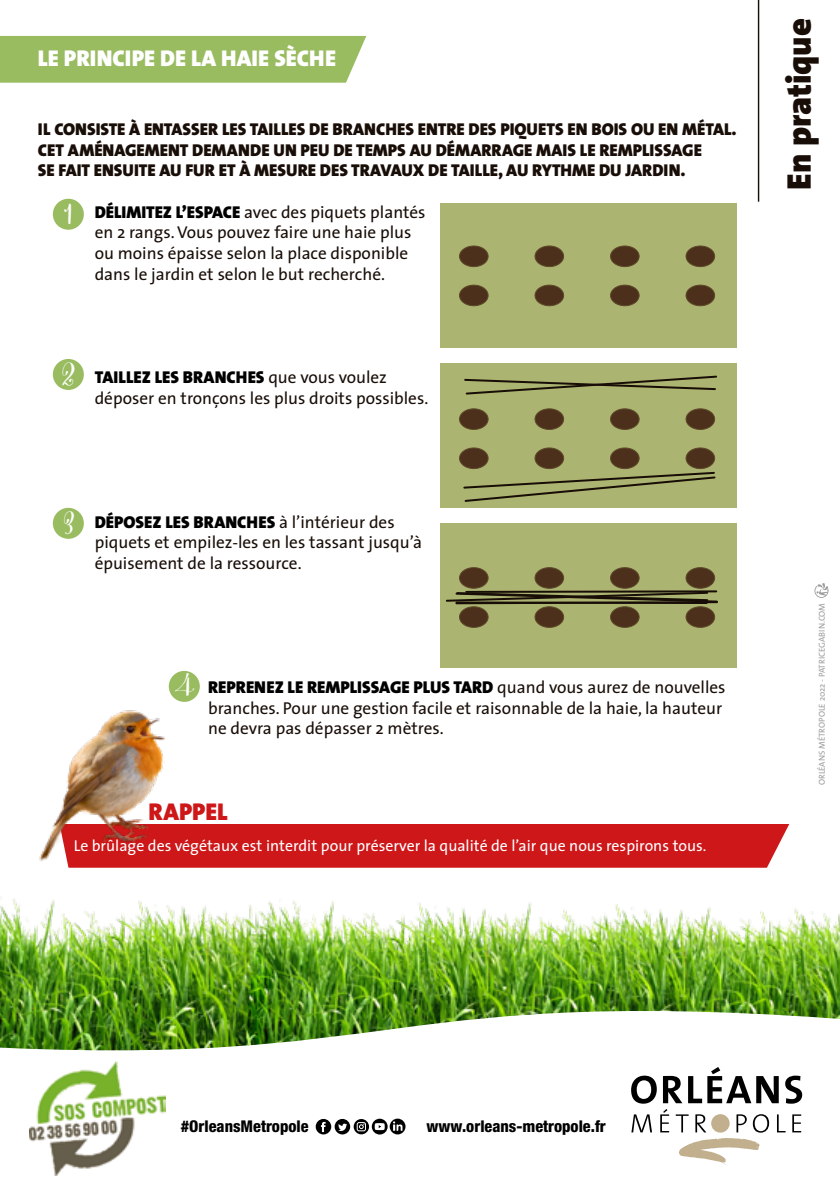
<style>
.page{position:relative;width:840px;height:1191px;background:#fff}
.page>*{position:absolute;margin:0;border:0;box-sizing:border-box;transform-origin:0 0}
.t1{font:700 40.4px "Cantoni Pro";color:#fff}
.t2{font:900 34.4px "The Sans";color:#180d07}
.t3{font:900 24.4px "The Sans";color:#cd1719}
.t4{font:900 23px "The Sans";color:#fff}
.t5{font:17.2px/20.6px "The Sans Plain";color:#180d07}
.t6{font:900 17.2px/20.6px "The Sans";color:#180d07}
.t7{font:900 17.2px "The Sans";color:#000}
.t8{font:800 condensed 16.2px "Helvetica Neue";color:#000}
.t9{font:15.8px "The Sans Plain";color:#fff}
.t10{font:8.6px "The Sans Plain";color:#9d9d9c}
.s1{font-family:"The Sans";font-weight:900;color:#000}
.s2{font-family:"The Sans Plain";font-weight:400;color:#180d07}
</style>
<div class="page">
<div style="left:0;top:36px;width:366px;height:47px;background:#9abc61"></div>
<div style="left:53px;top:199px;width:31px;height:31px;background:#9abc61;border-radius:50%"></div>
<div style="left:53px;top:359px;width:31px;height:31px;background:#9abc61;border-radius:50%"></div>
<div style="left:53px;top:508px;width:31px;height:31px;background:#9abc61;border-radius:50%"></div>
<div style="left:279px;top:824px;width:509px;height:43px;background:#cd1719"></div>
<hr style="left:757px;top:0;width:1px;height:202px;background:#180d07">
<img style="left:0;top:897px;width:839px;height:84px">
<svg style="left:0;top:981px;width:839px;height:195px"></svg>
<svg style="left:630px;top:1075px;width:26px;height:28px"></svg>
<svg style="left:662px;top:1076px;width:39px;height:27px"></svg>
<svg style="left:707px;top:1067px;width:71px;height:36px"></svg>
<svg style="left:784px;top:1075px;width:17px;height:28px"></svg>
<svg style="left:631px;top:1114px;width:20px;height:18px"></svg>
<svg style="left:660px;top:1109px;width:8px;height:23px"></svg>
<svg style="left:675px;top:1114px;width:13px;height:18px"></svg>
<svg style="left:695px;top:1114px;width:11px;height:18px"></svg>
<svg style="left:736px;top:1114px;width:10px;height:18px"></svg>
<svg style="left:752px;top:1114px;width:16px;height:18px"></svg>
<svg style="left:776px;top:1114px;width:9px;height:18px"></svg>
<svg style="left:791px;top:1114px;width:9px;height:18px"></svg>
<div style="left:710px;top:1114px;width:19px;height:18px;background:#c1af8e;border-radius:50%"></div>
<svg style="left:678px;top:1138px;width:81px;height:26px"></svg>
<svg style="left:814px;top:583px;width:14px;height:15px"></svg>
<div style="left:169px;top:671px;width:31px;height:31px;background:#9abc61;border-radius:50%"></div>
<div style="left:439px;top:203px;width:297px;height:144px;background:#abb470"></div>
<div style="left:459px;top:246px;width:29px;height:21px;background:#4c301b;border-radius:50%"></div>
<div style="left:459px;top:245px;width:29px;height:22px;border:1px solid #5d492a;border-radius:50%"></div>
<div style="left:534px;top:246px;width:29px;height:21px;background:#4c301b;border-radius:50%"></div>
<div style="left:534px;top:245px;width:29px;height:22px;border:1px solid #5d492a;border-radius:50%"></div>
<div style="left:610px;top:246px;width:28px;height:21px;background:#4c301b;border-radius:50%"></div>
<div style="left:609px;top:245px;width:30px;height:22px;border:1px solid #5d492a;border-radius:50%"></div>
<div style="left:685px;top:246px;width:29px;height:21px;background:#4c301b;border-radius:50%"></div>
<div style="left:685px;top:245px;width:29px;height:22px;border:1px solid #5d492a;border-radius:50%"></div>
<div style="left:459px;top:285px;width:29px;height:21px;background:#4c301b;border-radius:50%"></div>
<div style="left:459px;top:285px;width:29px;height:21px;border:1px solid #5d492a;border-radius:50%"></div>
<div style="left:534px;top:285px;width:29px;height:21px;background:#4c301b;border-radius:50%"></div>
<div style="left:534px;top:285px;width:29px;height:21px;border:1px solid #5d492a;border-radius:50%"></div>
<div style="left:610px;top:285px;width:28px;height:21px;background:#4c301b;border-radius:50%"></div>
<div style="left:609px;top:285px;width:30px;height:21px;border:1px solid #5d492a;border-radius:50%"></div>
<div style="left:685px;top:285px;width:29px;height:21px;background:#4c301b;border-radius:50%"></div>
<div style="left:685px;top:285px;width:29px;height:21px;border:1px solid #5d492a;border-radius:50%"></div>
<div style="left:439px;top:363px;width:297px;height:145px;background:#abb470"></div>
<div style="left:439px;top:523px;width:297px;height:145px;background:#abb470"></div>
<svg style="left:463px;top:471px;width:253px;height:31px"></svg>
<svg style="left:464px;top:375px;width:253px;height:20px"></svg>
<div style="left:459px;top:409px;width:29px;height:20px;background:#4c301b;border-radius:50%"></div>
<div style="left:459px;top:408px;width:29px;height:22px;border:1px solid #5d492a;border-radius:50%"></div>
<div style="left:534px;top:409px;width:29px;height:20px;background:#4c301b;border-radius:50%"></div>
<div style="left:534px;top:408px;width:29px;height:22px;border:1px solid #5d492a;border-radius:50%"></div>
<div style="left:610px;top:409px;width:28px;height:20px;background:#4c301b;border-radius:50%"></div>
<div style="left:609px;top:408px;width:30px;height:22px;border:1px solid #5d492a;border-radius:50%"></div>
<div style="left:685px;top:409px;width:29px;height:20px;background:#4c301b;border-radius:50%"></div>
<div style="left:685px;top:408px;width:29px;height:22px;border:1px solid #5d492a;border-radius:50%"></div>
<div style="left:459px;top:448px;width:29px;height:20px;background:#4c301b;border-radius:50%"></div>
<div style="left:459px;top:447px;width:29px;height:22px;border:1px solid #5d492a;border-radius:50%"></div>
<div style="left:534px;top:448px;width:29px;height:20px;background:#4c301b;border-radius:50%"></div>
<div style="left:534px;top:447px;width:29px;height:22px;border:1px solid #5d492a;border-radius:50%"></div>
<div style="left:610px;top:448px;width:28px;height:20px;background:#4c301b;border-radius:50%"></div>
<div style="left:609px;top:447px;width:30px;height:22px;border:1px solid #5d492a;border-radius:50%"></div>
<div style="left:685px;top:448px;width:29px;height:20px;background:#4c301b;border-radius:50%"></div>
<div style="left:685px;top:447px;width:29px;height:22px;border:1px solid #5d492a;border-radius:50%"></div>
<div style="left:459px;top:567px;width:29px;height:21px;background:#4c301b;border-radius:50%"></div>
<div style="left:459px;top:567px;width:29px;height:22px;border:1px solid #5d492a;border-radius:50%"></div>
<div style="left:534px;top:567px;width:29px;height:21px;background:#4c301b;border-radius:50%"></div>
<div style="left:534px;top:567px;width:29px;height:22px;border:1px solid #5d492a;border-radius:50%"></div>
<div style="left:610px;top:567px;width:28px;height:21px;background:#4c301b;border-radius:50%"></div>
<div style="left:609px;top:567px;width:30px;height:22px;border:1px solid #5d492a;border-radius:50%"></div>
<div style="left:685px;top:567px;width:29px;height:21px;background:#4c301b;border-radius:50%"></div>
<div style="left:685px;top:567px;width:29px;height:22px;border:1px solid #5d492a;border-radius:50%"></div>
<div style="left:459px;top:607px;width:29px;height:20px;background:#4c301b;border-radius:50%"></div>
<div style="left:459px;top:606px;width:29px;height:22px;border:1px solid #5d492a;border-radius:50%"></div>
<div style="left:534px;top:607px;width:29px;height:20px;background:#4c301b;border-radius:50%"></div>
<div style="left:534px;top:606px;width:29px;height:22px;border:1px solid #5d492a;border-radius:50%"></div>
<div style="left:610px;top:607px;width:28px;height:20px;background:#4c301b;border-radius:50%"></div>
<div style="left:609px;top:606px;width:30px;height:22px;border:1px solid #5d492a;border-radius:50%"></div>
<div style="left:685px;top:607px;width:29px;height:20px;background:#4c301b;border-radius:50%"></div>
<div style="left:685px;top:606px;width:29px;height:22px;border:1px solid #5d492a;border-radius:50%"></div>
<hr style="left:466px;top:590px;width:249px;height:3px;background:#180d07">
<svg style="left:446px;top:591px;width:272px;height:14px"></svg>
<img style="left:39px;top:685px;width:240px;height:183px">
<img style="left:29px;top:1061px;width:136px;height:114px">
<svg style="left:315px;top:1118px;width:90px;height:16px"></svg>
<h3 class="t4" style="left:38px;top:39px;width:299px">LE PRINCIPE DE LA HAIE SÈCHE</h3>
<p class="t6" style="left:38px;top:119px;width:700px">IL CONSISTE À ENTASSER LES TAILLES DE BRANCHES ENTRE DES PIQUETS EN BOIS OU EN MÉTAL.<br>CET AMÉNAGEMENT DEMANDE UN PEU DE TEMPS AU DÉMARRAGE MAIS LE REMPLISSAGE<br>SE FAIT ENSUITE AU FUR ET À MESURE DES TRAVAUX DE TAILLE, AU RYTHME DU JARDIN.</p>
<p class="t5" style="left:95px;top:201px;width:332px"><span class="s1">DÉLIMITEZ L’ESPACE</span> avec des piquets plantés en 2 rangs. Vous pouvez faire une haie plus ou moins épaisse selon la place disponible dans le jardin et selon le but recherché.</p>
<h1 class="t1" style="left:64px;top:186px;width:10px">1</h1>
<h1 class="t1" style="left:62px;top:346px;width:16px">2</h1>
<p class="t7" style="left:95px;top:362px;width:293px">TAILLEZ LES BRANCHES <span class="s2">que vous voulez</span></p>
<p class="t5" style="left:95px;top:387px;width:335px">déposer en tronçons les plus droits possibles.</p>
<h1 class="t1" style="left:63px;top:495px;width:13px">3</h1>
<p class="t7" style="left:95px;top:507px;width:301px">DÉPOSEZ LES BRANCHES <span class="s2">à l’intérieur des</span></p>
<p class="t5" style="left:95px;top:531px;width:328px">piquets et empilez-les en les tassant jusqu’à épuisement de la ressource.</p>
<h1 class="t1" style="left:176px;top:658px;width:17px">4</h1>
<p class="t7" style="left:208px;top:672px;width:518px">REPRENEZ LE REMPLISSAGE PLUS TARD <span class="s2">quand vous aurez de nouvelles</span></p>
<p class="t5" style="left:208px;top:697px;width:515px">branches. Pour une gestion facile et raisonnable de la haie, la hauteur ne devra pas dépasser 2 mètres.</p>
<h3 class="t3" style="left:148px;top:791px;width:81px">RAPPEL</h3>
<p class="t9" style="left:74px;top:832px;width:634px">Le brûlage des végétaux est interdit pour préserver la qualité de l’air que nous respirons tous.</p>
<h2 class="t2" style="left:769px;top:190px;width:173px;rotate:-90deg">En pratique</h2>
<p class="t10" style="left:814px;top:785px;width:184px;rotate:-90deg">ORLÉANS MÉTROPOLE 2022 - PATRICEGABIN.COM</p>
<p class="t8" style="left:181px;top:1116px;width:129px">#OrleansMetropole</p>
<p class="t8" style="left:426px;top:1116px;width:181px">www.orleans-metropole.fr</p>
</div>
